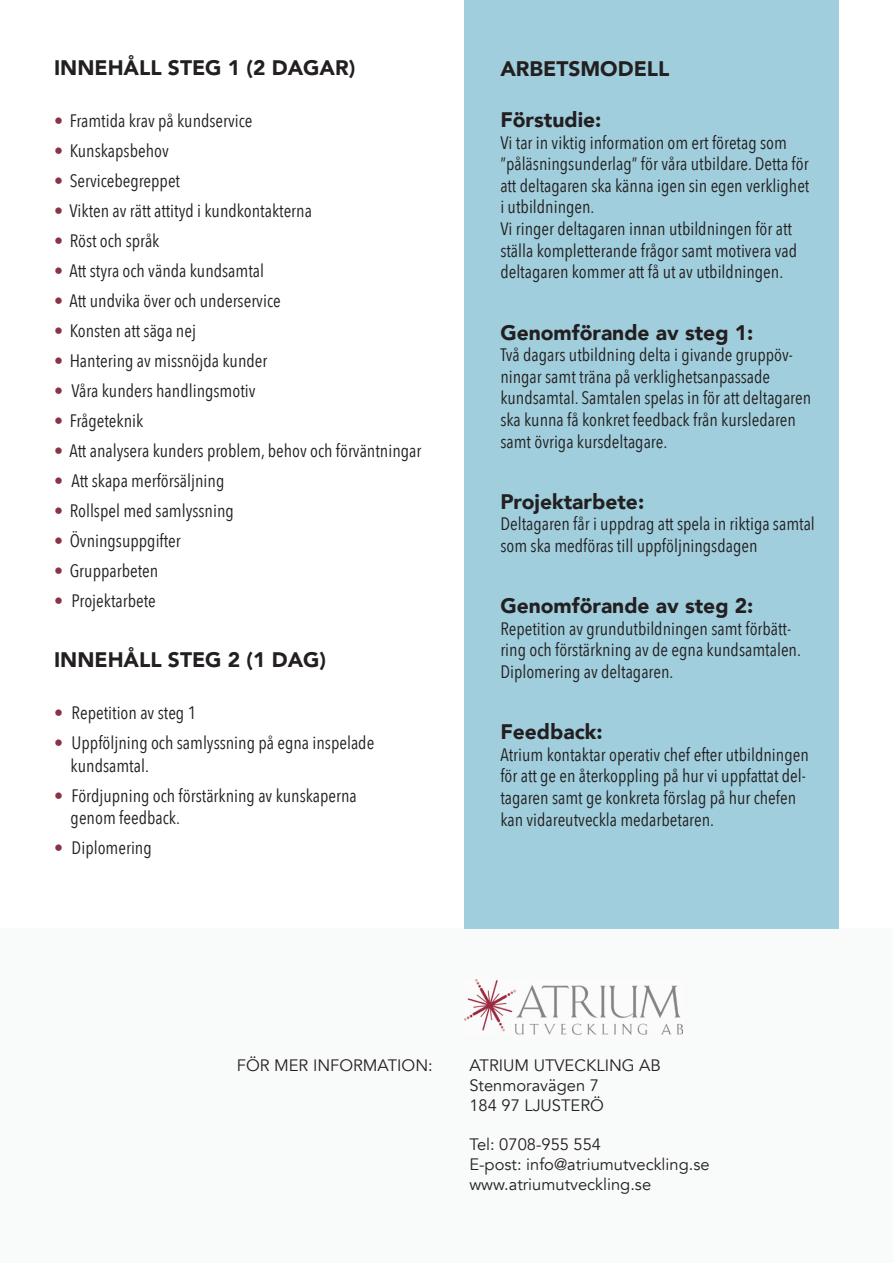
<style>
.page{position:relative;width:893px;height:1263px;background:#fff}
.page>*{position:absolute;margin:0;border:0;box-sizing:border-box;transform-origin:0 0}
.t1{font:900 21px "Avenir";color:#231f20}
.t2{font:18px/21.6px "Avenir Next Condensed";color:#231f20}
.t3{font:16.5px "Avenir";color:#231f20}
.s1{font-family:"Avenir";font-weight:900;color:#883446}
</style>
<div class="page">
<div style="left:0;top:928px;width:893px;height:335px;background:#f9fafa"></div>
<div style="left:465px;top:0;width:374px;height:928px;background:#a0cedc"></div>
<img style="left:465px;top:979px;width:217px;height:56px">
<p class="t1" style="left:54px;top:50px;width:303px">INNEHÅLL STEG 1 (2 DAGAR)</p>
<p class="t2" style="left:54px;top:109px;width:200px"><span class="s1">•</span> Framtida krav på kundservice</p>
<p class="t2" style="left:54px;top:139px;width:116px"><span class="s1">•</span> Kunskapsbehov</p>
<p class="t2" style="left:54px;top:169px;width:128px"><span class="s1">•</span> Servicebegreppet</p>
<p class="t2" style="left:54px;top:199px;width:259px"><span class="s1">•</span> Vikten av rätt attityd i kundkontakterna</p>
<p class="t2" style="left:54px;top:229px;width:107px"><span class="s1">•</span> Röst och språk</p>
<p class="t2" style="left:54px;top:259px;width:212px"><span class="s1">•</span> Att styra och vända kundsamtal</p>
<p class="t2" style="left:54px;top:289px;width:228px"><span class="s1">•</span> Att undvika över och underservice</p>
<p class="t2" style="left:54px;top:319px;width:144px"><span class="s1">•</span> Konsten att säga nej</p>
<p class="t2" style="left:54px;top:349px;width:215px"><span class="s1">•</span> Hantering av missnöjda kunder</p>
<p class="t2" style="left:54px;top:379px;width:203px"><span class="s1">•</span> Våra kunders handlingsmotiv</p>
<p class="t2" style="left:54px;top:409px;width:91px"><span class="s1">•</span> Frågeteknik</p>
<p class="t2" style="left:54px;top:439px;width:369px"><span class="s1">•</span> Att analysera kunders problem, behov och förväntningar</p>
<p class="t2" style="left:54px;top:469px;width:172px"><span class="s1">•</span> Att skapa merförsäljning</p>
<p class="t2" style="left:54px;top:499px;width:181px"><span class="s1">•</span> Rollspel med samlyssning</p>
<p class="t2" style="left:54px;top:529px;width:128px"><span class="s1">•</span> Övningsuppgifter</p>
<p class="t2" style="left:54px;top:559px;width:106px"><span class="s1">•</span> Grupparbeten</p>
<p class="t2" style="left:54px;top:589px;width:103px"><span class="s1">•</span> Projektarbete</p>
<p class="t1" style="left:54px;top:642px;width:274px">INNEHÅLL STEG 2 (1 DAG)</p>
<p class="t2" style="left:54px;top:701px;width:144px"><span class="s1">•</span> Repetition av steg 1</p>
<p class="t2" style="left:71px;top:731px;width:305px;line-height:22.5px;text-indent:-17px"><span class="s1">•</span> Uppföljning och samlyssning på egna inspelade kundsamtal.</p>
<p class="t2" style="left:54px;top:783px;width:304px"><span class="s1">•</span> Fördjupning och förstärkning av kunskaperna</p>
<p class="t2" style="left:71px;top:806px;width:111px">genom feedback.</p>
<p class="t2" style="left:54px;top:836px;width:99px"><span class="s1">•</span> Diplomering</p>
<p class="t1" style="left:500px;top:51px;width:171px">ARBETSMODELL</p>
<p class="t1" style="left:500px;top:102px;width:103px">Förstudie:</p>
<p class="t2" style="left:500px;top:131px;width:311px">Vi tar in viktig information om ert företag som ”påläsningsunderlag” för våra utbildare. Detta för att deltagaren ska känna igen sin egen verklighet i utbildningen.</p>
<p class="t2" style="left:500px;top:217px;width:298px">Vi ringer deltagaren innan utbildningen för att ställa kompletterande frågor samt motivera vad deltagaren kommer att få ut av utbildningen.</p>
<p class="t1" style="left:500px;top:314px;width:255px">Genomförande av steg 1:</p>
<p class="t2" style="left:500px;top:343px;width:312px">Två dagars utbildning delta i givande gruppöv&shy;ningar samt träna på verklighetsanpassade kundsamtal. Samtalen spelas in för att deltagaren ska kunna få konkret feedback från kursledaren samt övriga kursdeltagare.</p>
<p class="t1" style="left:500px;top:483px;width:145px">Projektarbete:</p>
<p class="t2" style="left:500px;top:512px;width:316px">Deltagaren får i uppdrag att spela in riktiga samtal som ska medföras till uppföljningsdagen</p>
<p class="t1" style="left:500px;top:588px;width:255px">Genomförande av steg 2:</p>
<p class="t2" style="left:500px;top:617px;width:302px">Repetition av grundutbildningen samt förbätt&shy;ring och förstärkning av de egna kundsamtalen.<br>Diplomering av deltagaren.</p>
<p class="t1" style="left:500px;top:714px;width:104px">Feedback:</p>
<p class="t2" style="left:500px;top:743px;width:310px">Atrium kontaktar operativ chef efter utbildningen för att ge en återkoppling på hur vi uppfattat del&shy;tagaren samt ge konkreta förslag på hur chefen kan vidareutveckla medarbetaren.</p>
<p class="t3" style="left:237px;top:1055px;width:197px">FÖR MER INFORMATION:</p>
<p class="t3" style="left:469px;top:1055px;width:193px">ATRIUM UTVECKLING AB</p>
<p class="t3" style="left:469px;top:1075px;width:131px">Stenmoravägen 7</p>
<p class="t3" style="left:469px;top:1095px;width:136px">184 97 LJUSTERÖ</p>
<p class="t3" style="left:469px;top:1135px;width:133px">Tel: 0708-955 554</p>
<p class="t3" style="left:469px;top:1154px;width:242px">E-post: info@atriumutveckling.se</p>
<p class="t3" style="left:469px;top:1174px;width:183px">www.atriumutveckling.se</p>
</div>
